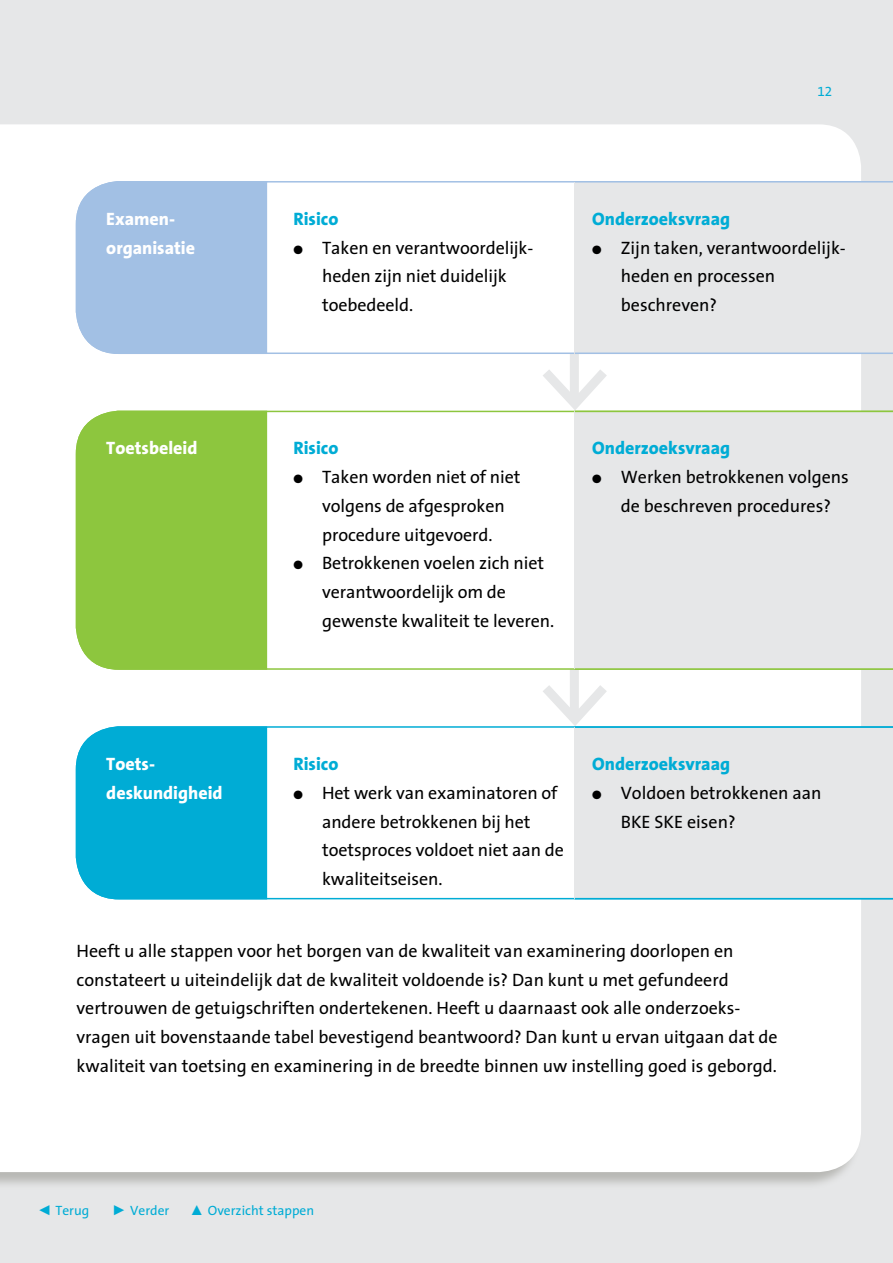
<style>
.page{position:relative;width:893px;height:1263px;background:#e6e7e8}
.page>*{position:absolute;margin:0;border:0;box-sizing:border-box;transform-origin:0 0}
.t1{font:18px/28.7px "Cito The Sans";color:#000}
.t2{font:800 18px "Cito The Sans";color:#00acd5}
.t3{font:800 18px/28.7px "Cito The Sans";color:#fff}
.t4{font:13.5px "Cito The Sans";color:#00acd5}
.s1{font-family:"Arial";font-size:14.25px}
</style>
<div class="page">
<div style="left:0;top:124px;width:861px;height:1048px;background:#fff"></div>
<svg style="left:533px;top:675px;width:83px;height:50px"></svg>
<div style="left:570px;top:663px;width:9px;height:51px;background:#e6e7e8"></div>
<svg style="left:533px;top:360px;width:83px;height:50px"></svg>
<div style="left:570px;top:347px;width:9px;height:51px;background:#e6e7e8"></div>
<div style="left:269px;top:180px;width:304px;height:175px;background:#fff"></div>
<div style="left:269px;top:410px;width:624px;height:260px;background:#fff"></div>
<div style="left:75px;top:725px;width:786px;height:175px;background:#fff"></div>
<div style="left:75px;top:410px;width:194px;height:260px;background:#8dc63e"></div>
<div style="left:75px;top:180px;width:194px;height:175px;background:#a2c0e4"></div>
<div style="left:75px;top:726px;width:194px;height:174px;background:#00acd5"></div>
<svg style="left:573px;top:180px;width:320px;height:175px"></svg>
<svg style="left:573px;top:726px;width:320px;height:174px"></svg>
<svg style="left:574px;top:411px;width:319px;height:259px"></svg>
<p class="t4" style="left:817px;top:80px;width:16px">12</p>
<p class="t3" style="left:106px;top:204px;width:90px">Examen&shy;organisatie</p>
<p class="t2" style="left:293px;top:204px;width:47px">Risico</p>
<p class="t1" style="left:322px;top:233px;width:213px;text-indent:-29px">● Taken en verantwoordelijk&shy;heden zijn niet duidelijk toebedeeld.</p>
<p class="t2" style="left:592px;top:204px;width:140px">Onderzoeksvraag</p>
<p class="t1" style="left:621px;top:233px;width:227px;text-indent:-29px">● Zijn taken, verantwoordelijk&shy;heden en processen beschreven?</p>
<p class="t3" style="left:106px;top:434px;width:93px">Toetsbeleid</p>
<p class="t2" style="left:293px;top:433px;width:47px">Risico</p>
<p class="t1" style="left:322px;top:462px;width:200px;text-indent:-29px">● Taken worden niet of niet volgens de afgesproken procedure uitgevoerd.</p>
<p class="t1" style="left:322px;top:548px;width:234px;text-indent:-29px">● Betrokkenen voelen zich niet verantwoordelijk om de gewenste kwaliteit te leveren.</p>
<p class="t2" style="left:592px;top:433px;width:140px">Onderzoeksvraag</p>
<p class="t1" style="left:621px;top:462px;width:230px;text-indent:-29px">● Werken betrokkenen volgens de beschreven procedures?</p>
<p class="t3" style="left:106px;top:749px;width:118px">Toets&shy;deskundigheid</p>
<p class="t2" style="left:293px;top:749px;width:47px">Risico</p>
<p class="t1" style="left:322px;top:778px;width:243px;text-indent:-29px">● Het werk van examinatoren of andere betrokkenen bij het toetsproces voldoet niet aan de kwaliteitseisen.</p>
<p class="t2" style="left:592px;top:749px;width:140px">Onderzoeksvraag</p>
<p class="t1" style="left:621px;top:778px;width:202px;text-indent:-29px">● Voldoen betrokkenen aan<br>BKE SKE eisen?</p>
<p class="t1" style="left:77px;top:936px;width:703px">Heeft u alle stappen voor het borgen van de kwaliteit van examinering doorlopen en constateert u uiteindelijk dat de kwaliteit voldoende is? Dan kunt u met gefundeerd vertrouwen de getuigschriften ondertekenen. Heeft u daarnaast ook alle onderzoeks&shy;vragen uit bovenstaande tabel bevestigend beantwoord? Dan kunt u ervan uitgaan dat de kwaliteit van toetsing en examinering in de breedte binnen uw instelling goed is geborgd.</p>
<p class="t4" style="left:37px;top:1199px;width:53px"><span class="s1">◄</span> Terug</p>
<p class="t4" style="left:112px;top:1199px;width:59px"><span class="s1">►</span> Verder</p>
<p class="t4" style="left:190px;top:1199px;width:126px"><span class="s1">▲</span> Overzicht stappen</p>
</div>
